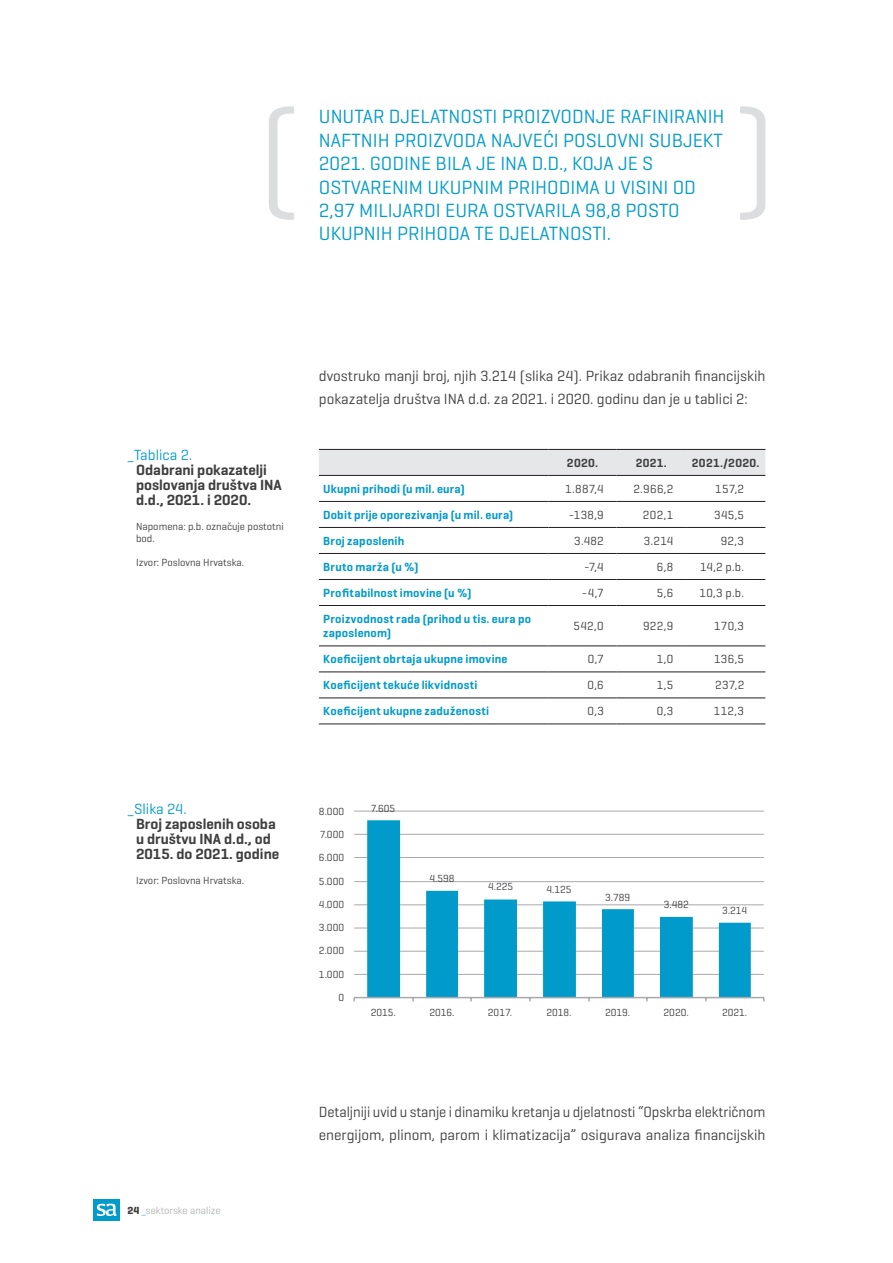
<style>
.page{position:relative;width:893px;height:1263px;background:#fff}
.page>*{position:absolute;margin:0;border:0;box-sizing:border-box;transform-origin:0 0}
.t1{font:19.5px/23.4px "Geogrotesque";color:#009bca}
.t2{font:15px/22.5px "Geogrotesque";color:#3e3e3f;scale:.96 1}
.t3{font:15px/22.5px "Geogrotesque";color:#3e3e3f}
.t4{font:600 15px/15px "Geogrotesque";color:#3e3e3f}
.t5{font:15px "Geogrotesque";color:#009bca}
.t6{font:600 12px/14.4px "Geogrotesque";letter-spacing:.02em;color:#009bca}
.t7{font:12px "Geogrotesque";letter-spacing:.03em;color:#3e3e3f}
.t8{font:600 12px "Geogrotesque";letter-spacing:.03em;color:#3e3e3f}
.t9{font:10.5px/12px "Geogrotesque";color:#3e3e3f}
.t10{font:300 10.5px "Geogrotesque";color:#9d9fa2}
.s1{font-weight:700;color:#3e3e3f}
.s2{color:#009bca}
</style>
<div class="page">
<div style="left:94px;top:1199px;width:26px;height:21px;background:#009bca"></div>
<svg style="left:97px;top:1203px;width:20px;height:13px"></svg>
<div style="left:319px;top:450px;width:446px;height:25px;background:#e6e7e9"></div>
<hr style="left:319px;top:449px;width:230px;height:1px;background:#231f20">
<hr style="left:549px;top:449px;width:68px;height:1px;background:#231f20">
<hr style="left:617px;top:449px;width:69px;height:1px;background:#231f20">
<hr style="left:686px;top:449px;width:79px;height:1px;background:#231f20">
<hr style="left:319px;top:475px;width:230px;height:1px;background:#231f20">
<hr style="left:549px;top:475px;width:68px;height:1px;background:#231f20">
<hr style="left:617px;top:475px;width:69px;height:1px;background:#231f20">
<hr style="left:686px;top:475px;width:79px;height:1px;background:#231f20">
<hr style="left:319px;top:501px;width:230px;height:1px;background:#231f20">
<hr style="left:549px;top:501px;width:68px;height:1px;background:#231f20">
<hr style="left:617px;top:501px;width:69px;height:1px;background:#231f20">
<hr style="left:686px;top:501px;width:79px;height:1px;background:#231f20">
<hr style="left:319px;top:527px;width:230px;height:1px;background:#231f20">
<hr style="left:549px;top:527px;width:68px;height:1px;background:#231f20">
<hr style="left:617px;top:527px;width:69px;height:1px;background:#231f20">
<hr style="left:686px;top:527px;width:79px;height:1px;background:#231f20">
<hr style="left:319px;top:553px;width:230px;height:1px;background:#231f20">
<hr style="left:549px;top:553px;width:68px;height:1px;background:#231f20">
<hr style="left:617px;top:553px;width:69px;height:1px;background:#231f20">
<hr style="left:686px;top:553px;width:79px;height:1px;background:#231f20">
<hr style="left:319px;top:579px;width:230px;height:1px;background:#231f20">
<hr style="left:549px;top:579px;width:68px;height:1px;background:#231f20">
<hr style="left:617px;top:579px;width:69px;height:1px;background:#231f20">
<hr style="left:686px;top:579px;width:79px;height:1px;background:#231f20">
<hr style="left:319px;top:605px;width:230px;height:1px;background:#231f20">
<hr style="left:549px;top:605px;width:68px;height:1px;background:#231f20">
<hr style="left:617px;top:605px;width:69px;height:1px;background:#231f20">
<hr style="left:686px;top:605px;width:79px;height:1px;background:#231f20">
<hr style="left:319px;top:646px;width:230px;height:1px;background:#231f20">
<hr style="left:549px;top:646px;width:68px;height:1px;background:#231f20">
<hr style="left:617px;top:646px;width:69px;height:1px;background:#231f20">
<hr style="left:686px;top:646px;width:79px;height:1px;background:#231f20">
<hr style="left:319px;top:672px;width:230px;height:1px;background:#231f20">
<hr style="left:549px;top:672px;width:68px;height:1px;background:#231f20">
<hr style="left:617px;top:672px;width:69px;height:1px;background:#231f20">
<hr style="left:686px;top:672px;width:79px;height:1px;background:#231f20">
<hr style="left:319px;top:698px;width:230px;height:1px;background:#231f20">
<hr style="left:549px;top:698px;width:68px;height:1px;background:#231f20">
<hr style="left:617px;top:698px;width:69px;height:1px;background:#231f20">
<hr style="left:686px;top:698px;width:79px;height:1px;background:#231f20">
<hr style="left:319px;top:724px;width:230px;height:1px;background:#231f20">
<hr style="left:549px;top:724px;width:68px;height:1px;background:#231f20">
<hr style="left:617px;top:724px;width:69px;height:1px;background:#231f20">
<hr style="left:686px;top:724px;width:79px;height:1px;background:#231f20">
<hr style="left:354px;top:974px;width:410px;height:1px;background:#a8a9ad">
<hr style="left:354px;top:951px;width:410px;height:1px;background:#a8a9ad">
<hr style="left:354px;top:928px;width:410px;height:1px;background:#a8a9ad">
<hr style="left:354px;top:904px;width:410px;height:1px;background:#a8a9ad">
<hr style="left:354px;top:881px;width:410px;height:1px;background:#a8a9ad">
<hr style="left:354px;top:857px;width:410px;height:1px;background:#a8a9ad">
<hr style="left:354px;top:834px;width:410px;height:1px;background:#a8a9ad">
<hr style="left:354px;top:811px;width:410px;height:1px;background:#a8a9ad">
<svg style="left:367px;top:820px;width:384px;height:177px"></svg>
<hr style="left:354px;top:997px;width:410px;height:1px;background:#a8a9ad">
<svg style="left:269px;top:106px;width:25px;height:114px"></svg>
<svg style="left:740px;top:106px;width:25px;height:114px"></svg>
<p class="t1" style="left:319px;top:105px;width:407px">UNUTAR DJELATNOSTI PROIZVODNJE RAFINIRANIH NAFTNIH PROIZVODA NAJVEĆI POSLOVNI SUBJEKT 2021. GODINE BILA JE INA D.D., KOJA JE S OSTVARENIM UKUPNIM PRIHODIMA U VISINI OD 2,97 MILIJARDI EURA OSTVARILA 98,8 POSTO UKUPNIH PRIHODA TE DJELATNOSTI.</p>
<p class="t5" style="left:128px;top:445px;width:66px">_ Tablica 2.</p>
<p class="t4" style="left:136px;top:462px;width:147px">Odabrani pokazatelji poslovanja društva INA d.d., 2021. i 2020.</p>
<p class="t9" style="left:136px;top:520px;width:149px">Napomena: p.b. označuje postotni bod.</p>
<p class="t9" style="left:136px;top:557px;width:110px">Izvor: Poslovna Hrvatska.</p>
<p class="t5" style="left:128px;top:800px;width:61px">_ Slika 24.</p>
<p class="t4" style="left:136px;top:817px;width:145px">Broj zaposlenih osoba u društvu INA d.d., od<br>2015. do 2021. godine</p>
<p class="t9" style="left:136px;top:874px;width:110px">Izvor: Poslovna Hrvatska.</p>
<p class="t10" style="left:128px;top:1204px;width:95px"><span class="s1">24</span> <span class="s2">_</span>sektorske analize</p>
<p class="t3" style="left:319px;top:364px;width:448px">dvostruko manji broj, njih 3.214 (slika 24). Prikaz odabranih financijskih pokazatelja društva INA d.d. za 2021. i 2020. godinu dan je u tablici 2:</p>
<p class="t8" style="left:567px;top:455px;width:33px">2020.</p>
<p class="t8" style="left:636px;top:455px;width:33px">2021.</p>
<p class="t8" style="left:692px;top:455px;width:69px">2021./2020.</p>
<p class="t6" style="left:323px;top:481px;width:143px">Ukupni prihodi (u mil. eura)</p>
<p class="t7" style="left:565px;top:481px;width:40px">1.887,4</p>
<p class="t7" style="left:633px;top:481px;width:41px">2.966,2</p>
<p class="t7" style="left:715px;top:481px;width:30px">157,2</p>
<p class="t6" style="left:323px;top:507px;width:192px">Dobit prije oporezivanja (u mil. eura)</p>
<p class="t7" style="left:569px;top:507px;width:36px">-138,9</p>
<p class="t7" style="left:643px;top:507px;width:32px">202,1</p>
<p class="t7" style="left:714px;top:507px;width:32px">345,5</p>
<p class="t6" style="left:323px;top:533px;width:83px">Broj zaposlenih</p>
<p class="t7" style="left:574px;top:533px;width:31px">3.482</p>
<p class="t7" style="left:644px;top:533px;width:31px">3.214</p>
<p class="t7" style="left:721px;top:533px;width:25px">92,3</p>
<p class="t6" style="left:323px;top:559px;width:97px">Bruto marža (u %)</p>
<p class="t7" style="left:584px;top:559px;width:21px">-7,4</p>
<p class="t7" style="left:657px;top:559px;width:18px">6,8</p>
<p class="t7" style="left:700px;top:559px;width:46px">14,2 p.b.</p>
<p class="t6" style="left:323px;top:585px;width:150px">Profitabilnost imovine (u %)</p>
<p class="t7" style="left:582px;top:585px;width:23px">-4,7</p>
<p class="t7" style="left:657px;top:585px;width:18px">5,6</p>
<p class="t7" style="left:699px;top:585px;width:46px">10,3 p.b.</p>
<p class="t6" style="left:323px;top:611px;width:210px">Proizvodnost rada (prihod u tis. eura po zaposlenom)</p>
<p class="t7" style="left:573px;top:619px;width:32px">542,0</p>
<p class="t7" style="left:643px;top:619px;width:32px">922,9</p>
<p class="t7" style="left:714px;top:619px;width:31px">170,3</p>
<p class="t6" style="left:323px;top:652px;width:186px">Koeficijent obrtaja ukupne imovine</p>
<p class="t7" style="left:588px;top:652px;width:17px">0,7</p>
<p class="t7" style="left:657px;top:652px;width:18px">1,0</p>
<p class="t7" style="left:714px;top:652px;width:32px">136,5</p>
<p class="t6" style="left:323px;top:678px;width:156px">Koeficijent tekuće likvidnosti</p>
<p class="t7" style="left:587px;top:678px;width:18px">0,6</p>
<p class="t7" style="left:657px;top:678px;width:18px">1,5</p>
<p class="t7" style="left:715px;top:678px;width:30px">237,2</p>
<p class="t6" style="left:323px;top:704px;width:167px">Koeficijent ukupne zaduženosti</p>
<p class="t7" style="left:587px;top:704px;width:18px">0,3</p>
<p class="t7" style="left:657px;top:704px;width:18px">0,3</p>
<p class="t7" style="left:714px;top:704px;width:32px">112,3</p>
<p class="t9" style="left:319px;top:806px;width:27px">8.000</p>
<p class="t9" style="left:320px;top:829px;width:26px">7.000</p>
<p class="t9" style="left:319px;top:853px;width:27px">6.000</p>
<p class="t9" style="left:319px;top:876px;width:27px">5.000</p>
<p class="t9" style="left:319px;top:899px;width:27px">4.000</p>
<p class="t9" style="left:319px;top:922px;width:27px">3.000</p>
<p class="t9" style="left:319px;top:946px;width:27px">2.000</p>
<p class="t9" style="left:319px;top:969px;width:27px">1.000</p>
<p class="t9" style="left:338px;top:992px;width:7px">0</p>
<p class="t9" style="left:371px;top:803px;width:26px">7.605</p>
<p class="t9" style="left:429px;top:873px;width:27px">4.598</p>
<p class="t9" style="left:488px;top:882px;width:27px">4.225</p>
<p class="t9" style="left:547px;top:884px;width:27px">4.125</p>
<p class="t9" style="left:605px;top:892px;width:27px">3.789</p>
<p class="t9" style="left:664px;top:899px;width:27px">3.482</p>
<p class="t9" style="left:722px;top:905px;width:27px">3.214</p>
<p class="t9" style="left:371px;top:1007px;width:27px">2015.</p>
<p class="t9" style="left:429px;top:1007px;width:27px">2016.</p>
<p class="t9" style="left:488px;top:1007px;width:26px">2017.</p>
<p class="t9" style="left:546px;top:1007px;width:27px">2018.</p>
<p class="t9" style="left:605px;top:1007px;width:27px">2019.</p>
<p class="t9" style="left:664px;top:1007px;width:27px">2020.</p>
<p class="t9" style="left:722px;top:1007px;width:27px">2021.</p>
<p class="t2" style="left:319px;top:1100px;width:467px">Detaljniji uvid u stanje i dinamiku kretanja u djelatnosti “Opskrba električnom energijom, plinom, parom i klimatizacija” osigurava analiza financijskih</p>
</div>
